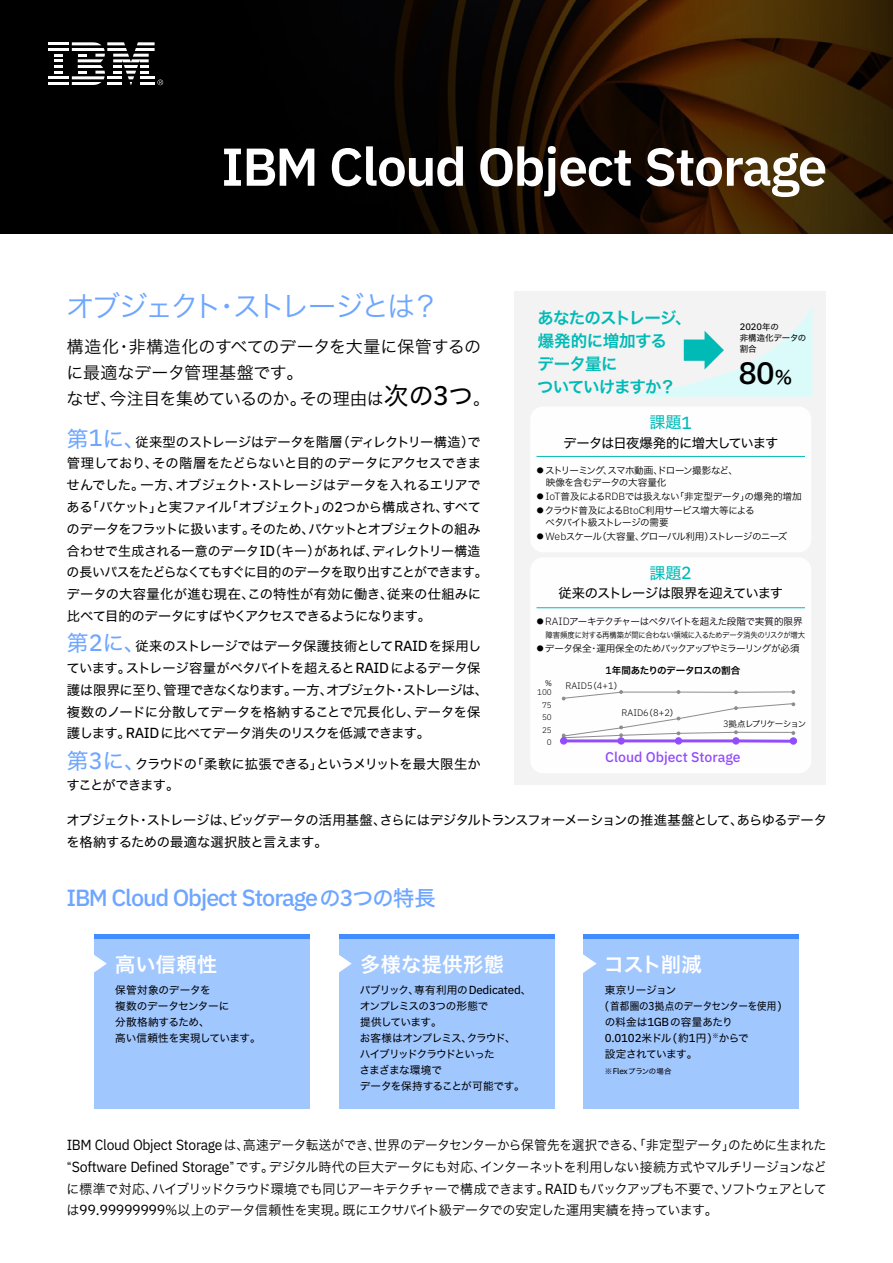
<style>
.page{position:relative;width:893px;height:1263px;background:#fff}
.page>*{position:absolute;margin:0;border:0;box-sizing:border-box;transform-origin:0 0}
.t1{font:600 53.25px "IBM Plex Sans";letter-spacing:-.025em;color:#fff}
.t2{font:500 31.05px "IBM Plex Sans";color:#000}
.中見出し{font:28.65px "Hira Kaku Std N W3";letter-spacing:-.105em;color:#6ea6ff}
.中見出し-2{font:500 23.4px "IBM Plex Sans";letter-spacing:-.05em;color:#6ea6ff}
._01{font:20.25px "Hira Kaku Std N W6";letter-spacing:.02em;color:#fff}
.t3{font:16.95px/25.5px "Hira Kaku Std N W3";letter-spacing:-.015em;color:#000}
.t4{font:16.5px/22.8px "Hira Kaku Std N W6";letter-spacing:-.045em;color:#00bab6}
.t5{font:15.9px "Hira Kaku Std N W4";color:#00bab6}
.t6{font:500 14.1px "IBM Plex Sans";color:#924cfc}
.Body{font:13.35px/21.8px "Hira Kaku Std N W4";letter-spacing:-.04em;color:#000}
.Body-2{font:13.35px/21.8px "Hira Kaku Std N W3";letter-spacing:-.025em;color:#000;text-align:justify;scale:.95 1}
._00{font:10.65px/15.9px "Hira Kaku Std N W4";letter-spacing:-.045em;color:#000}
._00-2{font:10.65px/15.9px "Hira Kaku Std N W4";letter-spacing:-.01em;color:#000}
.t7{font:9.6px/12.3px "Hira Kaku Std N W3";letter-spacing:-.055em;color:#000}
.t8{font:9.6px "Hira Kaku Std N W3";letter-spacing:-.03em;color:#000}
.t9{font:9.6px "Hira Kaku Std N W6";letter-spacing:-.045em;color:#000}
.t10{font:300 9.3px "IBM Plex Sans";color:#000}
.t11{font:9.3px "IBM Plex Sans Text";color:#000}
.t12{font:8.55px "Hira Kaku Std N W3";letter-spacing:-.105em;color:#000}
.t13{font:8.55px/11.1px "Hira Kaku Std N W4";letter-spacing:-.005em;color:#000}
.t14{font:300 8.25px/12.5px "IBM Plex Sans";color:#000;text-align:center}
.t15{font:7.95px "Hira Kaku Std N W3";letter-spacing:-.035em;color:#000;scale:.92 1}
._00-3{font:7.5px "Hira Kaku Std N W4";letter-spacing:-.045em;color:#000}
.t16{font:7.5px "Hira Kaku Std N W3";color:#000}
.s1{font-family:"Hira Kaku Std N W4";font-size:25.05px}
.s2{font-family:"IBM Plex Sans Text";font-size:27px}
.s3{font-size:16.5px}
.s4{font-size:21.75px;color:#6ea6ff}
.s5{font-family:"IBM Plex Sans Text";font-size:23.55px;color:#6ea6ff}
.s6{font-family:"IBM Plex Sans Text";font-size:14.4px}
.s7{font-family:"IBM Plex Sans Text";font-size:14.55px}
.s8{font-family:"Hira Kaku Std N W5";font-weight:400;font-size:21.3px}
.s9{font-size:22.95px}
.s10{font-family:"Hira Kaku Std N W4";font-size:8.55px}
.s11{font-family:"Hira Kaku Std N W6";font-weight:400;font-size:18px}
.s12{font-family:"IBM Plex Sans Text";font-size:17.55px}
.s13{font-family:"Hira Kaku Pro N W3"}
.s14{font-family:"IBM Plex Sans";font-weight:300;font-size:10.5px}
.s15{font-family:"Hira Kaku Std N W3";font-weight:400;font-size:8.55px}
.s16{font-family:"IBM Plex Sans";font-weight:500;font-size:10.5px}
.s17{font-family:"IBM Plex Sans";font-weight:300;font-size:9.3px}
.s18{font-family:"IBM Plex Sans Text";font-size:11.7px}
.s19{font-family:"IBM Plex Sans Text";font-size:11.55px}
.s20{font-family:"IBM Plex Sans Text";font-size:8.25px}
.s21{font-family:"IBM Plex Sans";font-size:14.55px}
</style>
<div class="page">
<div style="left:514px;top:296px;width:312px;height:488px;background:#f3f3f3"></div>
<div style="left:530px;top:407px;width:281px;height:145px;background:#fefefe;border-radius:13px"></div>
<div style="left:530px;top:557px;width:281px;height:216px;background:#fefefe;border-radius:13px"></div>
<hr style="left:537px;top:456px;width:268px;height:1px;background:#00bab6">
<hr style="left:537px;top:607px;width:268px;height:1px;background:#00bab6">
<div style="left:560px;top:738px;width:7px;height:6px;background:#ba8ffc;border-radius:50%"></div>
<div style="left:560px;top:737px;width:7px;height:7px;border:1px solid #924cfc;border-radius:50%"></div>
<svg style="left:561px;top:690px;width:235px;height:54px"></svg>
<div style="left:790px;top:737px;width:7px;height:8px;border:1px solid #924cfc;border-radius:50%"></div>
<svg style="left:624px;top:307px;width:188px;height:90px"></svg>
<div style="left:94px;top:935px;width:215px;height:174px;background:#a1c7ff"></div>
<svg style="left:94px;top:955px;width:13px;height:18px"></svg>
<div style="left:339px;top:935px;width:215px;height:174px;background:#a1c7ff"></div>
<svg style="left:339px;top:955px;width:12px;height:18px"></svg>
<div style="left:584px;top:935px;width:215px;height:174px;background:#a1c7ff"></div>
<svg style="left:583px;top:954px;width:13px;height:19px"></svg>
<hr style="left:584px;top:935px;width:215px;height:4px;background:#418cff">
<hr style="left:339px;top:935px;width:215px;height:4px;background:#418cff">
<hr style="left:94px;top:935px;width:215px;height:4px;background:#418cff">
<img style="left:0;top:0;width:893px;height:234px">
<hr style="left:48px;top:42px;width:21px;height:3px;background:#fff">
<hr style="left:48px;top:48px;width:21px;height:3px;background:#fff">
<hr style="left:48px;top:76px;width:21px;height:3px;background:#fff">
<svg style="left:54px;top:54px;width:9px;height:20px"></svg>
<hr style="left:48px;top:82px;width:21px;height:3px;background:#fff">
<svg style="left:72px;top:42px;width:91px;height:43px"></svg>
<p class="t1" style="left:221px;top:125px;width:608px">IBM Cloud Object Storage</p>
<p class="中見出し" style="left:66px;top:284px;width:375px">オブジェクト・ストレージとは？</p>
<p class="t3" style="left:66px;top:334px;width:416px">構造化・非構造化のすべてのデータを大量に保管するのに最適なデータ管理基盤です。</p>
<p class="t3" style="left:67px;top:385px;width:425px">なぜ、今注目を集めているのか。その理由は<span class="s1">次の</span><span class="s2">3</span><span class="s1">つ</span><span class="s3">。</span></p>
<p class="Body" style="left:66px;top:431px;width:423px"><span class="s4">第</span><span class="s5">1</span><span class="s4">に、</span>従来型のストレージはデータを階層（ディレクトリー構造）で管理しており、その階層をたどらないと目的のデータにアクセスできませんでした。一方、オブジェクト・ストレージはデータを入れるエリアである「バケット」と実ファイル「オブジェクト」の<span class="s6">2</span>つから構成され、すべてのデータをフラットに扱います。そのため、バケットとオブジェクトの組み合わせで生成される一意のデータ<span class="s7">ID</span>（キー）があれば、ディレクトリー構造の長いパスをたどらなくてもすぐに目的のデータを取り出すことができます。データの大容量化が進む現在、この特性が有効に働き、従来の仕組みに比べて目的のデータにすばやくアクセスできるようになります。</p>
<p class="Body" style="left:66px;top:635px;width:423px"><span class="s4">第</span><span class="s5">2</span><span class="s4">に、</span>従来のストレージではデータ保護技術として<span class="s7">RAID</span>を採用しています。ストレージ容量がペタバイトを超えると<span class="s7">RAID</span>によるデータ保護は限界に至り、管理できなくなります。一方、オブジェクト・ストレージは、複数のノードに分散してデータを格納することで冗長化し、データを保護します。<span class="s7">RAID</span>に比べてデータ消失のリスクを低減できます。</p>
<p class="Body" style="left:66px;top:753px;width:416px"><span class="s4">第</span><span class="s5">3</span><span class="s4">に、</span>クラウドの「柔軟に拡張できる」というメリットを最大限生かすことができます。</p>
<p class="Body" style="left:66px;top:809px;width:762px">オブジェクト・ストレージは、ビッグデータの活用基盤、さらにはデジタルトランスフォーメーションの推進基盤として、あらゆるデータを格納するための最適な選択肢と言えます。</p>
<p class="中見出し-2" style="left:67px;top:879px;width:371px">IBM Cloud Object Storage<span class="s8">の</span><span class="s9">3</span><span class="s8">つの特長</span></p>
<p class="t4" style="left:537px;top:307px;width:156px">あなたのストレージ、爆発的に増加する<br>データ量に<br>ついていけますか？</p>
<p class="t11" style="left:740px;top:320px;width:41px">2020<span class="s10">年の</span></p>
<p class="t13" style="left:740px;top:332px;width:68px">非構造化データの割合</p>
<p class="t2" style="left:738px;top:349px;width:55px">80<span class="s11">％</span></p>
<p class="t5" style="left:650px;top:410px;width:44px">課題<span class="s12">1</span></p>
<p class="Body" style="left:563px;top:432px;width:217px">データは日夜爆発的に増大しています</p>
<p class="t7" style="left:546px;top:464px;width:194px;text-indent:-10px"><span class="s13">●</span>ストリーミング、スマホ動画、ドローン撮影など、映像を含むデータの大容量化</p>
<p class="t8" style="left:536px;top:489px;width:268px"><span class="s13">●</span><span class="s14">IoT</span>普及による<span class="s14">RDB</span>では扱えない「非定型データ」の爆発的増加</p>
<p class="t7" style="left:546px;top:504px;width:210px;text-indent:-10px"><span class="s13">●</span>クラウド普及による<span class="s14">BtoC</span>利用サービス増大等によるペタバイト級ストレージの需要</p>
<p class="t7" style="left:536px;top:530px;width:253px"><span class="s13">●</span><span class="s14">Web</span>スケール（大容量、グローバル利用）ストレージのニーズ</p>
<p class="t5" style="left:649px;top:561px;width:44px">課題<span class="s12">2</span></p>
<p class="Body" style="left:559px;top:582px;width:226px">従来のストレージは限界を迎えています</p>
<p class="t7" style="left:535px;top:615px;width:269px"><span class="s13">●</span><span class="s14">RAID</span>アーキテクチャーはペタバイトを超えた段階で実質的限界</p>
<p class="t15" style="left:546px;top:628px;width:284px">障害頻度に対する再構築が間に合わない領域に入るためデータ消失のリスクが増大</p>
<p class="t7" style="left:535px;top:642px;width:266px"><span class="s13">●</span>データ保全・運用保全のためバックアップやミラーリングが必須</p>
<p class="t10" style="left:565px;top:679px;width:58px">RAID5<span class="s15">（</span>4+1<span class="s15">）</span></p>
<p class="t14" style="left:537px;top:685px;width:16px">100</p>
<p class="t9" style="left:606px;top:663px;width:136px"><span class="s16">1</span>年間あたりのデータロスの割合</p>
<p class="t16" style="left:545px;top:678px;width:9px">％</p>
<p class="t14" style="left:542px;top:698px;width:11px">75<br>50<br>25<br>0</p>
<p class="t10" style="left:622px;top:706px;width:58px">RAID6<span class="s15">（</span>8+2<span class="s15">）</span></p>
<p class="t12" style="left:723px;top:717px;width:85px"><span class="s17">3</span>拠点レプリケーション</p>
<p class="t6" style="left:605px;top:746px;width:137px">Cloud Object Storage</p>
<p class="_01" style="left:115px;top:948px;width:104px">高い信頼性</p>
<p class="_00-2" style="left:115px;top:982px;width:147px">保管対象のデータを<br>複数のデータセンターに<br>分散格納するため、<br>高い信頼性を実現しています。</p>
<p class="_01" style="left:360px;top:948px;width:146px">多様な提供形態</p>
<p class="_00" style="left:360px;top:982px;width:173px">パブリック、専有利用の<span class="s18">Dedicated</span>、オンプレミスの<span class="s19">3</span>つの形態で<br>提供しています。<br>お客様はオンプレミス、クラウド、<br>ハイブリッドクラウドといった<br>さまざまな環境で<br>データを保持することが可能です。</p>
<p class="_01" style="left:604px;top:948px;width:99px">コスト削減</p>
<p class="_00" style="left:605px;top:982px;width:178px">東京リージョン<br><span class="s18">(</span>首都圏の<span class="s19">3</span>拠点のデータセンターを使用<span class="s18">)</span>の料金は<span class="s19">1</span><span class="s18">GB</span>の容量あたり<br><span class="s19">0</span><span class="s18">.</span><span class="s19">0102</span>米ドル<span class="s18">(</span>約<span class="s19">1</span>円<span class="s18">)</span><sup>※</sup>からで<br>設定されています。</p>
<p class="_00-3" style="left:605px;top:1065px;width:68px">※<span class="s20">Flex</span>プランの場合</p>
<p class="Body-2" style="left:67px;top:1134px;width:802px"><span class="s21">IBM Cloud Object Storage</span>は、高速データ転送ができ、世界のデータセンターから保管先を選択できる、「非定型データ」のために生まれた“<span class="s21">Software Defined Storage</span>”です。デジタル時代の巨大データにも対応、インターネットを利用しない接続方式やマルチリージョンなどに標準で対応、ハイブリッドクラウド環境でも同じアーキテクチャーで構成できます。<span class="s21">RAID</span>もバックアップも不要で、ソフトウェアとしては<span class="s21">99.99999999</span>％以上のデータ信頼性を実現。既にエクサバイト級データでの安定した運用実績を持っています。</p>
</div>
